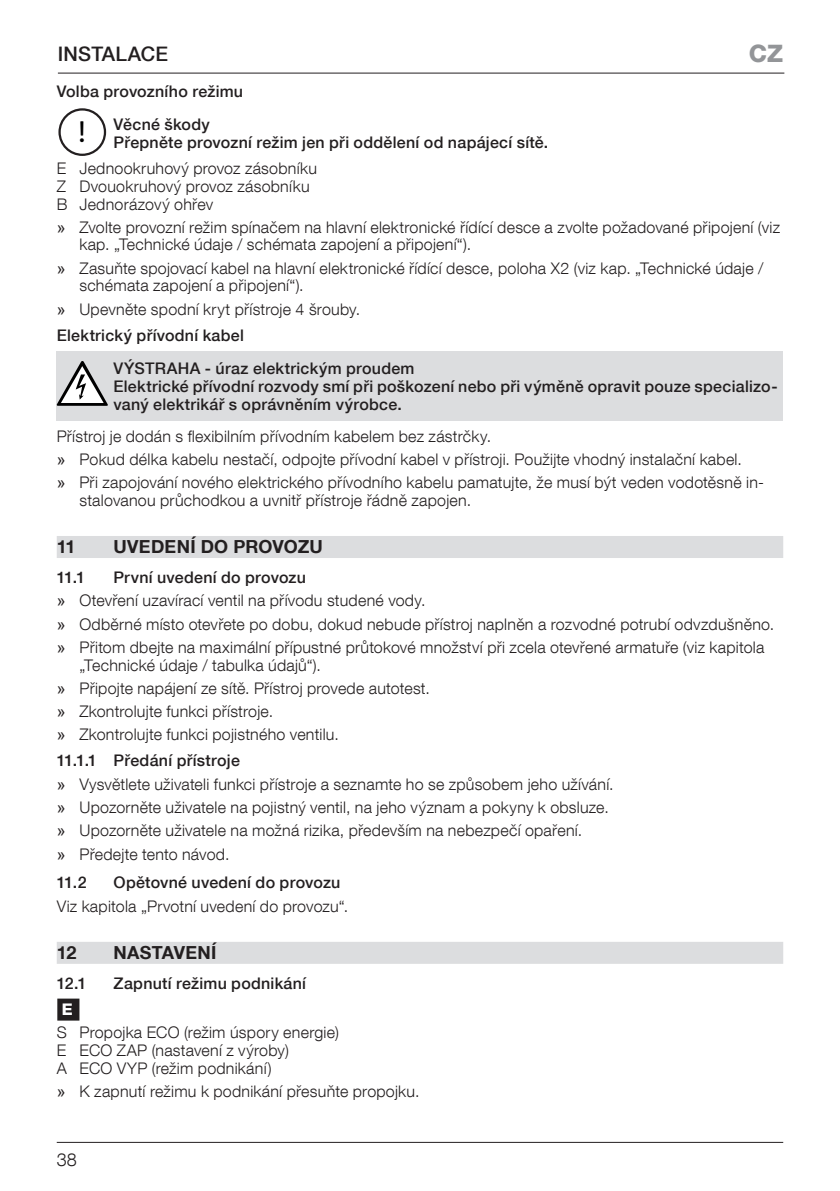
<style>
.page{position:relative;width:840px;height:1191px;background:#fff}
.page>*{position:absolute;margin:0;border:0;box-sizing:border-box;transform-origin:0 0}
.t1{font:800 24px "Helvetica Neue LT Com";color:#939598}
.t2{font:500 20px "Helvetica Neue LT Com";letter-spacing:.005em;color:#231f20}
.t3{font:700 18px "Helvetica Neue LT Com";letter-spacing:.01em;color:#231f20}
.t4{font:300 18px "Helvetica Neue LT Com";color:#231f20}
.t5{font:300 16px/23.2px "Helvetica Neue LT Com";letter-spacing:.015em;color:#231f20}
.t6{font:500 16px/17.6px "Helvetica Neue LT Com";letter-spacing:.015em;color:#231f20}
.t7{font:800 16px "Helvetica Neue LT Com";color:#fff}
.s1{font-family:"STE Info Text";font-weight:400;font-size:31px;color:#000}
.s2{font-family:"Arial";font-weight:400}
.s3{font-weight:500}
</style>
<div class="page">
<hr style="left:57px;top:1141px;width:725px;height:1px;background:#231f20">
<hr style="left:58px;top:73px;width:725px;height:1px;background:#231f20">
<div style="left:57px;top:536px;width:725px;height:22px;background:#dcdddf"></div>
<div style="left:57px;top:941px;width:725px;height:22px;background:#dcdddf"></div>
<div style="left:57px;top:998px;width:22px;height:22px;background:#231f20"></div>
<div style="left:58px;top:108px;width:48px;height:48px;border:2px solid #231f20;border-radius:50%"></div>
<div style="left:57px;top:351px;width:725px;height:70px;background:#dcdddf"></div>
<svg style="left:57px;top:361px;width:51px;height:45px"></svg>
<p class="t2" style="left:58px;top:42px;width:112px">INSTALACE</p>
<h1 class="t1" style="left:748px;top:39px;width:36px">CZ</h1>
<p class="t6" style="left:77px;top:74px;width:167px;line-height:33.6px;text-indent:-21px">Volba provozního režimu <span class="s1">!</span> Věcné škody</p>
<p class="t6" style="left:113px;top:133px;width:436px">Přepněte provozní režim jen při oddělení od napájecí sítě.</p>
<p class="t5" style="left:57px;top:159px;width:262px;line-height:17.6px">E Jednookruhový provoz zásobníku<br>Z Dvouokruhový provoz zásobníku<br>B Jednorázový ohřev</p>
<p class="t5" style="left:79px;top:218px;width:701px;line-height:17.6px;text-indent:-23px"><span class="s2">»</span> Zvolte provozní režim spínačem na hlavní elektronické řídící desce a zvolte požadované připojení (viz kap. „Technické údaje / schémata zapojení a připojení“).</p>
<p class="t5" style="left:79px;top:259px;width:685px;line-height:17.6px;text-indent:-23px"><span class="s2">»</span> Zasuňte spojovací kabel na hlavní elektronické řídící desce, poloha X2 (viz kap. „Technické údaje / schémata zapojení a připojení“).</p>
<p class="t5" style="left:57px;top:295px;width:305px;line-height:26px"><span class="s2">»</span> Upevněte spodní kryt přístroje 4 šrouby.<br><span class="s3">Elektrický přívodní kabel</span></p>
<p class="t6" style="left:113px;top:360px;width:665px">VÝSTRAHA - úraz elektrickým proudem<br>Elektrické přívodní rozvody smí při poškození nebo při výměně opravit pouze specializo&shy;vaný elektrikář s oprávněním výrobce.</p>
<p class="t5" style="left:57px;top:424px;width:708px">Přístroj je dodán s flexibilním přívodním kabelem bez zástrčky.<br><span class="s2">»</span> Pokud délka kabelu nestačí, odpojte přívodní kabel v přístroji. Použijte vhodný instalační kabel.<br><span class="s2">»</span> Při zapojování nového elektrického přívodního kabelu pamatujte, že musí být veden vodotěsně in-</p>
<p class="t5" style="left:79px;top:488px;width:393px">stalovanou průchodkou a uvnitř přístroje řádně zapojen.</p>
<p class="t3" style="left:57px;top:535px;width:20px">11</p>
<p class="t3" style="left:113px;top:535px;width:211px">UVEDENÍ DO PROVOZU</p>
<p class="t6" style="left:57px;top:568px;width:30px">11.1</p>
<p class="t5" style="left:57px;top:565px;width:718px;text-indent:57px"><span class="s3">První uvedení do provozu<br></span><span class="s2">»</span> Otevření uzavírací ventil na přívodu studené vody.<br><span class="s2">»</span> Odběrné místo otevřete po dobu, dokud nebude přístroj naplněn a rozvodné potrubí odvzdušněno. <span class="s2">»</span> Přitom dbejte na maximální přípustné průtokové množství při zcela otevřené armatuře (viz kapitola</p>
<p class="t5" style="left:57px;top:653px;width:374px;text-indent:23px">„Technické údaje / tabulka údajů“).<br><span class="s2">»</span> Připojte napájení ze sítě. Přístroj provede autotest. <span class="s2">»</span> Zkontrolujte funkci přístroje.<br><span class="s2">»</span> Zkontrolujte funkci pojistného ventilu.</p>
<p class="t5" style="left:57px;top:749px;width:558px"><span class="s3">11.1.1 Předání přístroje<br></span><span class="s2">»</span> Vysvětlete uživateli funkci přístroje a seznamte ho se způsobem jeho užívání. <span class="s2">»</span> Upozorněte uživatele na pojistný ventil, na jeho význam a pokyny k obsluze. <span class="s2">»</span> Upozorněte uživatele na možná rizika, především na nebezpečí opaření.<br><span class="s2">»</span> Předejte tento návod.</p>
<p class="t6" style="left:57px;top:873px;width:31px">11.2</p>
<p class="t6" style="left:113px;top:873px;width:228px">Opětovné uvedení do provozu</p>
<p class="t5" style="left:57px;top:894px;width:293px">Viz kapitola „Prvotní uvedení do provozu“.</p>
<p class="t3" style="left:57px;top:941px;width:21px">12</p>
<p class="t3" style="left:113px;top:941px;width:104px">NASTAVENÍ</p>
<p class="t6" style="left:57px;top:974px;width:32px">12.1</p>
<p class="t6" style="left:113px;top:974px;width:194px">Zapnutí režimu podnikání</p>
<p class="t7" style="left:62px;top:999px;width:12px">E</p>
<p class="t5" style="left:57px;top:1023px;width:283px;line-height:17.6px">S Propojka ECO (režim úspory energie)<br>E ECO ZAP (nastavení z výroby)<br>A ECO VYP (režim podnikání)</p>
<p class="t5" style="left:57px;top:1079px;width:364px"><span class="s2">»</span> K zapnutí režimu k podnikání přesuňte propojku.</p>
<p class="t4" style="left:57px;top:1148px;width:22px">38</p>
</div>
